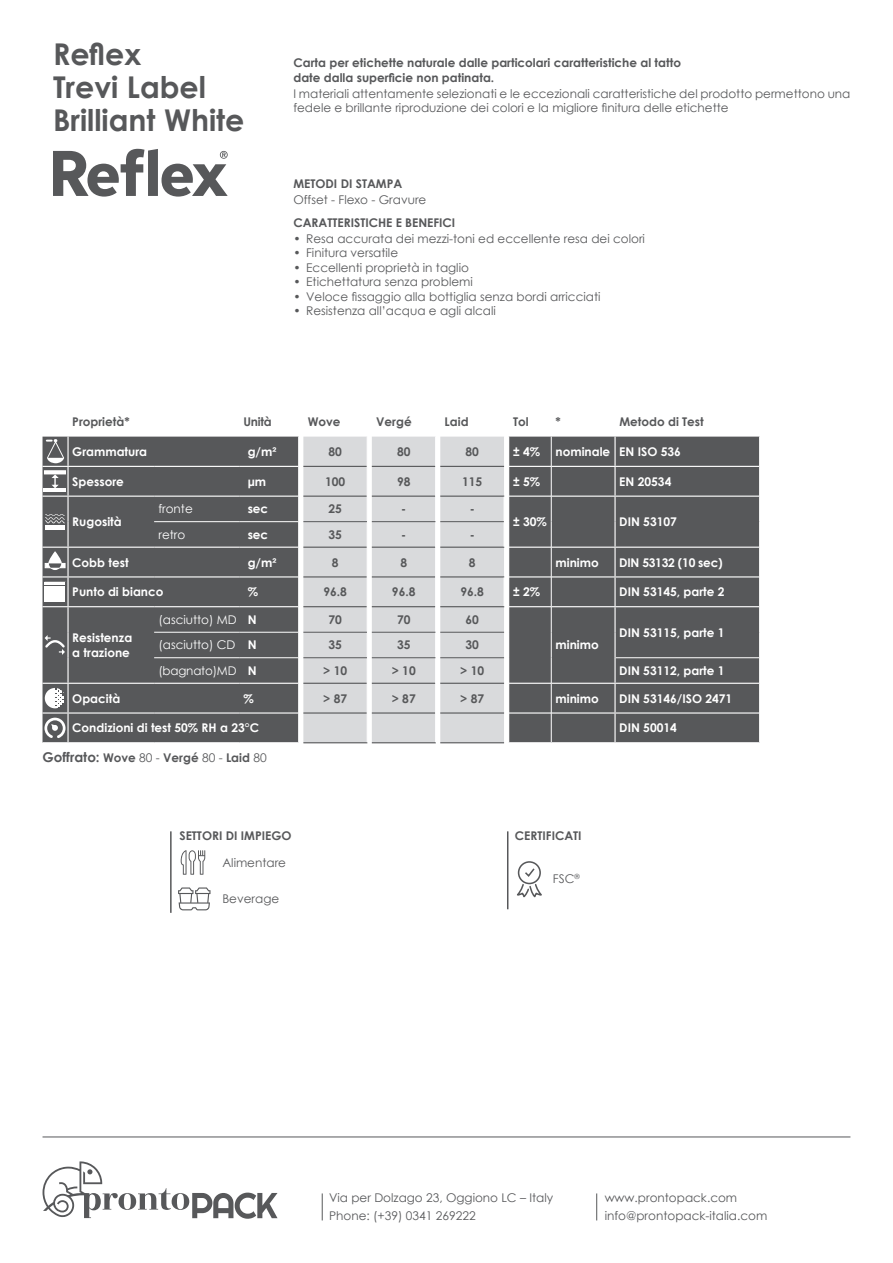
<style>
.page{position:relative;width:893px;height:1263px;background:#fff}
.page>*{position:absolute;margin:0;border:0;box-sizing:border-box;transform-origin:0 0}
.t1{font:700 30px/33px "Century Gothic";color:#57585a}
.t2{font:12px/18px "Century Gothic";color:#57585a}
.t3{font:700 12px/14.4px "Century Gothic";color:#57585a}
.t4{font:700 12px/14.4px "Century Gothic";color:#fff}
.t5{font:12px "Century Gothic";color:#fff}
.t6{font:700 12px "Century Gothic";letter-spacing:-.02em;color:#fff}
.s1{font-weight:700}
.s2{font-size:13.5px}
.s3{font-weight:400}
</style>
<div class="page">
<svg style="left:53px;top:149px;width:175px;height:48px"></svg>
<div style="left:616px;top:437px;width:143px;height:305px;background:#57585a"></div>
<svg style="left:759px;top:437px;width:1px;height:29px"></svg>
<svg style="left:759px;top:496px;width:1px;height:51px"></svg>
<svg style="left:759px;top:607px;width:1px;height:76px"></svg>
<svg style="left:759px;top:713px;width:1px;height:29px"></svg>
<hr style="left:615px;top:466px;width:144px;height:1px;background:#fff">
<hr style="left:615px;top:496px;width:144px;height:1px;background:#fff">
<hr style="left:615px;top:547px;width:144px;height:1px;background:#fff">
<hr style="left:615px;top:576px;width:144px;height:1px;background:#fff">
<hr style="left:615px;top:606px;width:144px;height:1px;background:#fff">
<hr style="left:615px;top:683px;width:144px;height:1px;background:#fff">
<hr style="left:615px;top:712px;width:144px;height:2px;background:#fff">
<hr style="left:616px;top:657px;width:143px;height:1px;background:#fff">
<svg style="left:43px;top:436px;width:572px;height:307px;background:#8c8d8f"></svg>
<svg style="left:181px;top:850px;width:24px;height:25px"></svg>
<svg style="left:178px;top:887px;width:32px;height:23px"></svg>
<hr style="left:170px;top:831px;width:2px;height:82px;background:#57585a">
<svg style="left:43px;top:1161px;width:235px;height:58px"></svg>
<hr style="left:43px;top:1136px;width:807px;height:1px;background:#57585a">
<svg style="left:596px;top:1193px;width:1px;height:27px"></svg>
<svg style="left:322px;top:1193px;width:1px;height:27px"></svg>
<div style="left:518px;top:861px;width:23px;height:23px;border:2px solid #57585a;border-radius:50%"></div>
<svg style="left:517px;top:867px;width:25px;height:31px"></svg>
<hr style="left:507px;top:831px;width:1px;height:78px;background:#57585a">
<h1 class="t1" style="left:53px;top:36px;width:193px">Reflex<br>Trevi Label<br>Brilliant White</h1>
<p class="t3" style="left:293px;top:55px;width:389px">Carta per etichette naturale dalle particolari caratteristiche al tatto date dalla superficie non patinata.</p>
<p class="t2" style="left:293px;top:86px;width:559px;line-height:14.4px">I materiali attentamente selezionati e le eccezionali caratteristiche del prodotto permettono una fedele e brillante riproduzione dei colori e la migliore finitura delle etichette</p>
<p class="t3" style="left:293px;top:176px;width:110px">METODI DI STAMPA</p>
<p class="t2" style="left:293px;top:191px;width:135px">Offset - Flexo - Gravure</p>
<p class="t3" style="left:293px;top:215px;width:163px">CARATTERISTICHE E BENEFICI</p>
<p class="t2" style="left:293px;top:229px;width:353px">• Resa accurata dei mezzi-toni ed eccellente resa dei colori</p>
<p class="t2" style="left:293px;top:244px;width:106px">• Finitura versatile</p>
<p class="t2" style="left:293px;top:258px;width:177px">• Eccellenti proprietà in taglio</p>
<p class="t2" style="left:293px;top:273px;width:181px">• Etichettatura senza problemi</p>
<p class="t2" style="left:293px;top:287px;width:309px">• Veloce fissaggio alla bottiglia senza bordi arricciati</p>
<p class="t2" style="left:293px;top:301px;width:204px">• Resistenza all’acqua e agli alcali</p>
<p class="t3" style="left:72px;top:414px;width:59px">Proprietà*</p>
<p class="t3" style="left:243px;top:414px;width:30px">Unità</p>
<p class="t3" style="left:308px;top:414px;width:34px">Wove</p>
<p class="t3" style="left:376px;top:414px;width:37px">Vergé</p>
<p class="t3" style="left:445px;top:414px;width:25px">Laid</p>
<p class="t3" style="left:513px;top:414px;width:17px">Tol</p>
<p class="t3" style="left:556px;top:414px;width:7px">*</p>
<p class="t3" style="left:619px;top:414px;width:86px">Metodo di Test</p>
<p class="t4" style="left:72px;top:444px;width:76px">Grammatura</p>
<p class="t4" style="left:248px;top:444px;width:30px">g/m²</p>
<p class="t3" style="left:329px;top:444px;width:15px">80</p>
<p class="t3" style="left:397px;top:444px;width:15px">80</p>
<p class="t3" style="left:465px;top:444px;width:15px">80</p>
<p class="t4" style="left:513px;top:444px;width:28px">± 4%</p>
<p class="t4" style="left:556px;top:444px;width:127px">nominale EN ISO 536</p>
<p class="t4" style="left:72px;top:474px;width:53px">Spessore</p>
<p class="t4" style="left:248px;top:474px;width:20px">μm</p>
<p class="t3" style="left:325px;top:474px;width:22px">100</p>
<p class="t3" style="left:397px;top:474px;width:15px">98</p>
<p class="t3" style="left:462px;top:474px;width:22px">115</p>
<p class="t4" style="left:513px;top:474px;width:28px">± 5%</p>
<p class="t4" style="left:619px;top:474px;width:54px">EN 20534</p>
<p class="t4" style="left:72px;top:514px;width:51px">Rugosità</p>
<p class="t5" style="left:158px;top:501px;width:36px">fronte</p>
<p class="t4" style="left:248px;top:501px;width:22px">sec</p>
<p class="t3" style="left:329px;top:501px;width:15px">25</p>
<p class="t3" style="left:401px;top:501px;width:7px">-</p>
<p class="t3" style="left:470px;top:501px;width:7px">-</p>
<p class="t4" style="left:513px;top:514px;width:35px">± 30%</p>
<p class="t4" style="left:619px;top:514px;width:59px">DIN 53107</p>
<p class="t5" style="left:158px;top:526px;width:28px">retro</p>
<p class="t4" style="left:248px;top:527px;width:22px">sec</p>
<p class="t3" style="left:329px;top:527px;width:15px">35</p>
<p class="t3" style="left:401px;top:527px;width:7px">-</p>
<p class="t3" style="left:470px;top:527px;width:7px">-</p>
<p class="t4" style="left:72px;top:554px;width:58px">Cobb test</p>
<p class="t4" style="left:248px;top:554px;width:30px">g/m²</p>
<p class="t3" style="left:332px;top:554px;width:8px">8</p>
<p class="t3" style="left:400px;top:554px;width:8px">8</p>
<p class="t3" style="left:469px;top:554px;width:8px">8</p>
<p class="t4" style="left:556px;top:554px;width:45px">minimo</p>
<p class="t6" style="left:619px;top:553px;width:105px">DIN 53132 (10 sec)</p>
<p class="t4" style="left:72px;top:584px;width:93px">Punto di bianco</p>
<p class="t4" style="left:248px;top:584px;width:12px">%</p>
<p class="t3" style="left:323px;top:584px;width:25px">96.8</p>
<p class="t3" style="left:392px;top:584px;width:25px">96.8</p>
<p class="t3" style="left:460px;top:584px;width:25px">96.8</p>
<p class="t4" style="left:513px;top:584px;width:28px">± 2%</p>
<p class="t4" style="left:619px;top:584px;width:107px">DIN 53145, parte 2</p>
<p class="t4" style="left:72px;top:630px;width:61px">Resistenza a trazione</p>
<p class="t5" style="left:158px;top:611px;width:100px">(asciutto) MD <span class="s1">N</span></p>
<p class="t3" style="left:329px;top:612px;width:15px">70</p>
<p class="t3" style="left:397px;top:612px;width:15px">70</p>
<p class="t3" style="left:465px;top:612px;width:15px">60</p>
<p class="t4" style="left:619px;top:625px;width:107px">DIN 53115, parte 1</p>
<p class="t5" style="left:158px;top:637px;width:100px">(asciutto) CD <span class="s1">N</span></p>
<p class="t3" style="left:329px;top:637px;width:15px">35</p>
<p class="t3" style="left:397px;top:637px;width:15px">35</p>
<p class="t3" style="left:465px;top:637px;width:15px">30</p>
<p class="t5" style="left:158px;top:662px;width:100px">(bagnato)MD <span class="s1">N</span></p>
<p class="t3" style="left:323px;top:663px;width:25px">&gt; 10</p>
<p class="t3" style="left:392px;top:663px;width:25px">&gt; 10</p>
<p class="t3" style="left:460px;top:663px;width:25px">&gt; 10</p>
<p class="t4" style="left:619px;top:663px;width:107px">DIN 53112, parte 1</p>
<p class="t4" style="left:556px;top:637px;width:45px">minimo</p>
<p class="t4" style="left:72px;top:690px;width:49px">Opacità</p>
<p class="t4" style="left:243px;top:690px;width:12px">%</p>
<p class="t3" style="left:323px;top:690px;width:25px">&gt; 87</p>
<p class="t3" style="left:392px;top:690px;width:25px">&gt; 87</p>
<p class="t3" style="left:460px;top:690px;width:25px">&gt; 87</p>
<p class="t4" style="left:556px;top:690px;width:45px">minimo</p>
<p class="t4" style="left:619px;top:690px;width:115px">DIN 53146/ISO 2471</p>
<p class="t4" style="left:72px;top:720px;width:188px">Condizioni di test 50% RH a 23°C</p>
<p class="t4" style="left:619px;top:720px;width:59px">DIN 50014</p>
<p class="t3" style="left:43px;top:750px;width:226px"><span class="s2">Goffrato:</span> Wove <span class="s3">80 -</span> Vergé <span class="s3">80 -</span> Laid <span class="s3">80</span></p>
<p class="t3" style="left:179px;top:828px;width:114px">SETTORI DI IMPIEGO</p>
<p class="t2" style="left:222px;top:853px;width:65px">Alimentare</p>
<p class="t2" style="left:222px;top:890px;width:58px">Beverage</p>
<p class="t3" style="left:515px;top:828px;width:68px">CERTIFICATI</p>
<p class="t2" style="left:553px;top:870px;width:28px">FSC<sup>®</sup></p>
<p class="t2" style="left:329px;top:1189px;width:226px">Via per Dolzago 23, Oggiono LC – Italy<br>Phone: (+39) 0341 269222</p>
<p class="t2" style="left:605px;top:1189px;width:164px">www.prontopack.com info@prontopack-italia.com</p>
</div>
